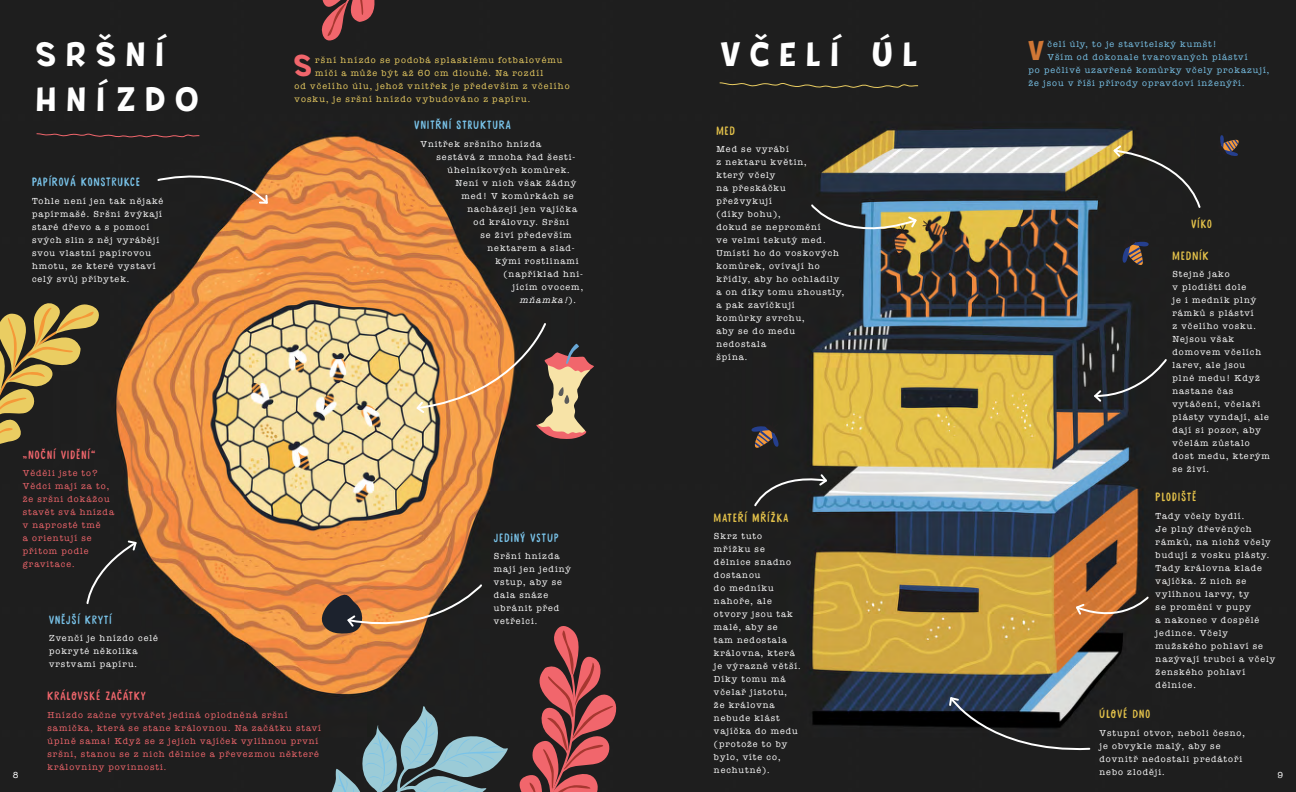
<style>
.page{position:relative;width:1296px;height:792px;background:#fff}
.page>*{position:absolute;margin:0;border:0;box-sizing:border-box;transform-origin:0 0}
.Name{font:34px "Tobi";letter-spacing:.305em;color:#fff}
.Intro{font:30.4px "Tobi";color:#f1666c}
.Intro-2{font:27.4px "Tobi";color:#d07735}
.Notes_Heading{font:12px "Stick A Round";letter-spacing:.11em;color:#79c3e9}
.Notes_Heading-2{font:12px "Stick A Round";letter-spacing:.11em;color:#e4c24a}
.Notes_Heading-3{font:12px "Stick A Round";letter-spacing:.11em;color:#f1666c}
.Notes{font:9px/13px "American Typewriter";letter-spacing:.11em;color:#fff}
.Notes-2{font:9px/13px "American Typewriter";letter-spacing:.11em;color:#f1666c}
.Intro-3{font:9px "American Typewriter";letter-spacing:.12em;color:#eacd62}
.Intro-4{font:9px "American Typewriter";letter-spacing:.11em;color:#79c3e9}
.Notes-3{font:italic 9px "American Typewriter";color:#fff}
.TOC_body_text{font:9px "American Typewriter";color:#fff}
.s1{font-style:normal}
</style>
<div class="page">
<img style="left:0;top:0;width:1296px;height:792px">
<svg style="left:719px;top:82px;width:200px;height:7px"></svg>
<svg style="left:36px;top:133px;width:164px;height:6px"></svg>
<svg style="left:810px;top:203px;width:108px;height:42px;background:#596159"></svg>
<svg style="left:1112px;top:144px;width:90px;height:66px;background:#2d2c28"></svg>
<svg style="left:1092px;top:358px;width:76px;height:46px;background:#2c2e30"></svg>
<svg style="left:753px;top:472px;width:76px;height:35px;background:#32363a"></svg>
<svg style="left:1074px;top:596px;width:76px;height:29px;background:#91603c"></svg>
<svg style="left:948px;top:696px;width:143px;height:57px;background:#31353a"></svg>
<svg style="left:749px;top:422px;width:32px;height:27px"></svg>
<svg style="left:1121px;top:235px;width:29px;height:31px"></svg>
<svg style="left:1216px;top:134px;width:24px;height:23px"></svg>
<svg style="left:0;top:300px;width:101px;height:176px;background:#5c5130"></svg>
<svg style="left:320px;top:0;width:152px;height:43px;background:#3e2829"></svg>
<svg style="left:156px;top:163px;width:114px;height:43px;background:#3b332d"></svg>
<svg style="left:320px;top:583px;width:298px;height:209px;background:#614840"></svg>
<svg style="left:86px;top:539px;width:52px;height:66px;background:#2a2a2a"></svg>
<svg style="left:415px;top:322px;width:179px;height:117px;background:#a1744b"></svg>
<p class="Name" style="left:36px;top:33px;width:134px">SRŠNÍ</p>
<p class="Name" style="left:720px;top:33px;width:199px">VČELÍ ÚL</p>
<p class="Name" style="left:36px;top:78px;width:164px">HNÍZDO</p>
<p class="Intro" style="left:294px;top:47px;width:20px">S</p>
<p class="Intro-3" style="left:315px;top:53px;width:249px">ršní hnízdo se podobá splasklému fotbalovému</p>
<p class="Intro-3" style="left:315px;top:66px;width:230px">míči a může být až 60 cm dlouhé. Na rozdíl</p>
<p class="Intro-3" style="left:295px;top:79px;width:277px">od včelího úlu, jehož vnitřek je především z včelího</p>
<p class="Intro-3" style="left:295px;top:92px;width:237px">vosku, je sršní hnízdo vybudováno z papíru.</p>
<p class="Intro-2" style="left:1028px;top:33px;width:18px">V</p>
<p class="Intro-4" style="left:1048px;top:37px;width:170px">čelí úly, to je stavitelský kumšt!</p>
<p class="Intro-4" style="left:1048px;top:50px;width:201px">Vším od dokonale tvarovaných pláství</p>
<p class="Intro-4" style="left:1029px;top:63px;width:242px">po pečlivě uzavřené komůrky včely prokazují,</p>
<p class="Intro-4" style="left:1029px;top:76px;width:217px">že jsou v říši přírody opravdoví inženýři.</p>
<p class="Notes_Heading" style="left:415px;top:118px;width:6px">VNIT</p>
<p class="Notes_Heading" style="left:436px;top:118px;width:28px">ŘNÍ STRUKTURA</p>
<p class="Notes" style="left:421px;top:137px;width:122px">Vnitřek sršního hnízda</p>
<p class="Notes" style="left:437px;top:150px;width:140px">sestává z mnoha řad šesti-</p>
<p class="Notes" style="left:448px;top:163px;width:124px">úhelníkových komůrek.</p>
<p class="Notes" style="left:456px;top:176px;width:122px">Není v nich však žádný</p>
<p class="Notes" style="left:462px;top:189px;width:114px">med! V komůrkách se</p>
<p class="Notes" style="left:468px;top:202px;width:111px">nacházejí jen vajíčka</p>
<p class="Notes" style="left:474px;top:215px;width:97px">od královny. Sršni</p>
<p class="Notes" style="left:481px;top:228px;width:92px">se živí především</p>
<p class="Notes" style="left:488px;top:241px;width:89px">nektarem a slad-</p>
<p class="Notes" style="left:496px;top:254px;width:85px">kými rostlinami</p>
<p class="Notes" style="left:504px;top:267px;width:81px">(například hni-</p>
<p class="Notes" style="left:513px;top:280px;width:72px">jícím ovocem,</p>
<p class="Notes-3" style="left:520px;top:293px;width:58px">mňamka!<span class="s1">) .</span></p>
<p class="Notes_Heading-2" style="left:716px;top:124px;width:15px">MED</p>
<p class="Notes" style="left:716px;top:143px;width:129px">Med se vyrábí<br>z nektaru květin,<br>který včely<br>na přeskáčku<br>přežvykují<br>(díky bohu),<br>dokud se nepromění<br>ve velmi tekutý med.<br>Umístí ho do voskových komůrek, ovívají ho křídly, aby ho ochladily a on díky tomu zhoustly, a pak zavíčkují<br>komůrky svrchu,<br>aby se do medu nedostala<br>špína.</p>
<p class="Notes_Heading" style="left:32px;top:175px;width:109px">PAPÍROV Á KONSTRUKCE</p>
<p class="Notes" style="left:32px;top:194px;width:133px">Tohle není jen tak nějaké papírmašé. Sršni žvýkají staré dřevo a s pomocí svých slin z něj vyrábějí svou vlastní papírovou hmotu, ze které vystaví celý svůj příbytek.</p>
<p class="Notes_Heading-2" style="left:1191px;top:217px;width:21px">VÍKO</p>
<p class="Notes_Heading-2" style="left:1173px;top:249px;width:37px">MEDNÍK</p>
<p class="Notes" style="left:1173px;top:268px;width:99px">Stejně jako<br>v plodišti dole<br>je i medník plný rámků s pláství<br>z včelího vosku.<br>Nejsou však domovem včelích larev, ale jsou<br>plné medu! Když nastane čas vytáčení, včelaři plásty vyndají, ale dají si pozor, aby včelám zůstalo dost medu, kterým se živí.</p>
<p class="Notes_Heading-3" style="left:23px;top:448px;width:74px">„NO ČNÍ VIDĚNÍ“</p>
<p class="Notes-2" style="left:23px;top:466px;width:93px">Věděli jste to?<br>Vědci mají za to, že sršni dokážou stavět svá hnízda v naprosté tmě<br>a orientují se přitom podle gravitace.</p>
<p class="Notes_Heading-2" style="left:1156px;top:490px;width:42px">PLODIŠTĚ</p>
<p class="Notes" style="left:1156px;top:509px;width:121px">Tady včely bydlí.<br>Je plný dřevěných rámků, na nichž včely budují z vosku plásty.<br>Tady královna klade vajíčka. Z nich se vylíhnou larvy, ty<br>se promění v pupy<br>a nakonec v dospělé jedince. Včely mužského pohlaví se nazývají trubci a včely ženského pohlaví dělnice.</p>
<p class="Notes_Heading-2" style="left:714px;top:511px;width:76px">MATEŘÍ MŘÍŽKA</p>
<p class="Notes" style="left:714px;top:529px;width:88px">Skrz tuto mřížku se dělnice snadno dostanou<br>do medníku nahoře, ale otvory jsou tak malé, aby se<br>tam nedostala královna, která je výrazně větší.<br>Díky tomu má včelař jistotu,<br>že královna nebude klást vajíčka do medu (protože to by bylo, víte co, nechutné).</p>
<p class="Notes_Heading" style="left:494px;top:531px;width:12px">JEDIN</p>
<p class="Notes_Heading" style="left:521px;top:531px;width:28px">Ý VSTUP</p>
<p class="Notes" style="left:494px;top:549px;width:79px">Sršní hnízda mají jen jediný vstup, aby se dala snáze ubránit před vetřelci.</p>
<p class="Notes_Heading" style="left:49px;top:613px;width:64px">VN ĚJŠÍ KRYTÍ</p>
<p class="Notes" style="left:49px;top:631px;width:110px">Zvenčí je hnízdo celé pokryté několika vrstvami papíru.</p>
<p class="Notes_Heading-3" style="left:48px;top:689px;width:88px">KRÁLOVSKÉ ZAČÁTKY</p>
<p class="Notes-2" style="left:48px;top:708px;width:275px">Hnízdo začne vytvářet jediná oplodněná sršní samička, která se stane královnou. Na začátku staví úplně sama! Když se z jejích vajíček vylíhnou první sršni, stanou se z nich dělnice a převezmou některé královniny povinnosti.</p>
<p class="Notes_Heading-2" style="left:1100px;top:707px;width:40px">ÚLOVÉ DNO</p>
<p class="Notes" style="left:1100px;top:726px;width:147px">Vstupní otvor, neboli česno, je obvykle malý, aby se dovnitř nedostali predátoři nebo zloději.</p>
<p class="TOC_body_text" style="left:13px;top:768px;width:7px">8</p>
<p class="TOC_body_text" style="left:1278px;top:768px;width:7px">9</p>
</div>
